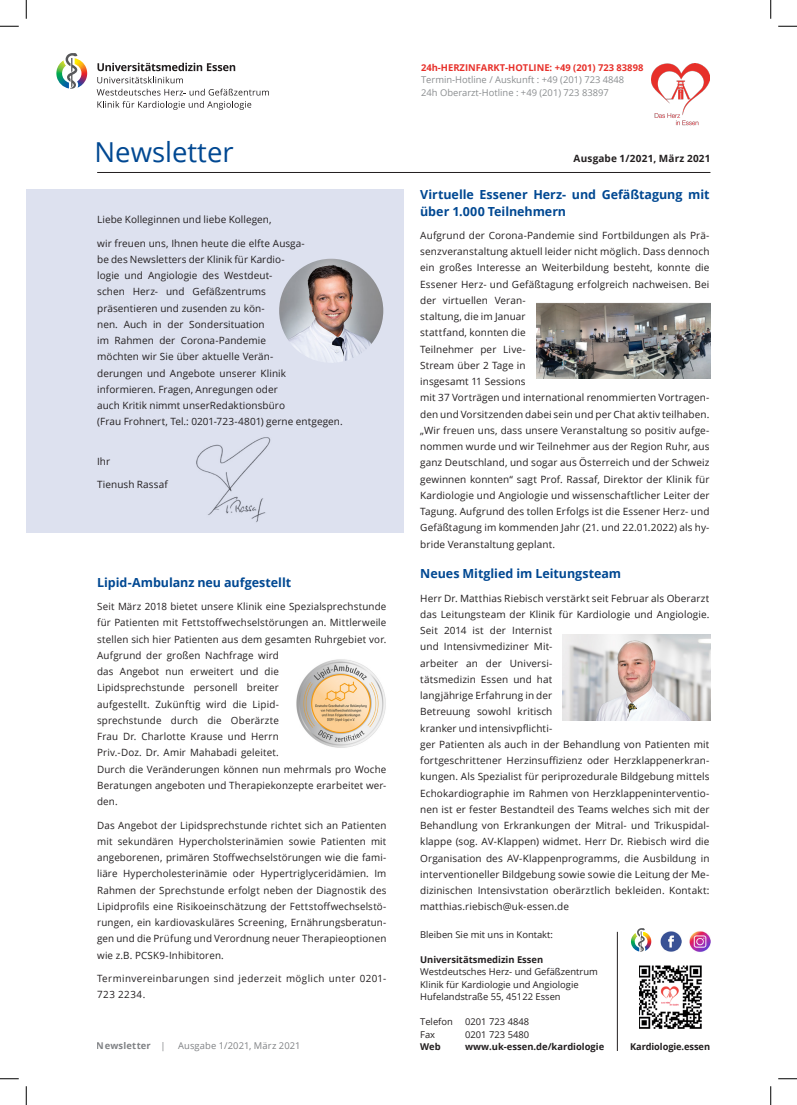
<style>
.page{position:relative;width:797px;height:1105px;background:#fff}
.page>*{position:absolute;margin:0;border:0;box-sizing:border-box;transform-origin:0 0}
.Hauptüberschrift{font:27.5px "Open Sans";color:#014892}
.Copy{font:700 12.5px/16.2px "Open Sans";letter-spacing:-.005em;color:#014892}
.Copy-2{font:10px/16.2px "Open Sans";letter-spacing:.01em;color:#231f20}
.Copy-3{font:10px/16.2px "Open Sans";letter-spacing:.04em;color:#231f20}
.Copy-4{font:700 10px "Open Sans";letter-spacing:.02em;color:#231f20}
.Copy_klein{font:9.38px/12.5px "Open Sans";color:#231f20}
.Copy_klein-2{font:700 9.38px/12.5px "Open Sans";color:#e7302a}
.Copy_klein-3{font:700 9.38px "Open Sans";color:#231f20}
.Copy_klein-4{font:9.38px "Open Sans";color:#8b8e90}
.t1{font:9.38px "Open Sans";letter-spacing:.015em;color:#808285}
.t2{font:700 9.38px "Open Sans";letter-spacing:.02em;color:#808285}
.s1{font-weight:400}
.s2{font-weight:400;color:#8b8e90}
.s3{font-weight:700}
</style>
<div class="page">
<div style="left:26px;top:189px;width:378px;height:344px;background:#dde1ef"></div>
<svg style="left:97px;top:63px;width:138px;height:8px"></svg>
<svg style="left:97px;top:77px;width:86px;height:6px"></svg>
<svg style="left:97px;top:89px;width:172px;height:21px"></svg>
<svg style="left:66px;top:53px;width:21px;height:36px"></svg>
<hr style="left:97px;top:172px;width:613px;height:1px;background:#231f20">
<hr style="left:617px;top:932px;width:1px;height:119px;background:#231f20">
<img style="left:651px;top:63px;width:59px;height:63px">
<img style="left:279px;top:259px;width:104px;height:104px;border-radius:52px">
<img style="left:196px;top:437px;width:75px;height:85px">
<img style="left:296px;top:659px;width:90px;height:89px">
<img style="left:563px;top:634px;width:147px;height:87px">
<img style="left:639px;top:966px;width:62px;height:62px">
<img style="left:660px;top:931px;width:21px;height:21px">
<img style="left:690px;top:931px;width:20px;height:21px">
<svg style="left:637px;top:928px;width:14px;height:24px"></svg>
<img style="left:536px;top:303px;width:174px;height:75px">
<svg style="left:0;top:25px;width:19px;height:2px"></svg>
<svg style="left:778px;top:25px;width:19px;height:2px"></svg>
<svg style="left:0;top:1078px;width:19px;height:1px"></svg>
<svg style="left:778px;top:1078px;width:19px;height:1px"></svg>
<svg style="left:25px;top:0;width:2px;height:19px"></svg>
<svg style="left:25px;top:1086px;width:2px;height:19px"></svg>
<svg style="left:770px;top:0;width:1px;height:19px"></svg>
<svg style="left:770px;top:1086px;width:1px;height:19px"></svg>
<p class="Hauptüberschrift" style="left:94px;top:133px;width:141px">Newsletter</p>
<p class="Copy-2" style="left:97px;top:211px;width:176px">Liebe Kolleginnen und liebe Kollegen,</p>
<p class="Copy-2" style="left:97px;top:234px;width:247px">wir freuen uns, Ihnen heute die elfte Ausga-<br>be des Newsletters der Klinik für Kardio-<br>logie und Angiologie des Westdeut-<br>schen Herz- und Gefäßzentrums<br>präsentieren und zusenden zu kön-<br>nen. Auch in der Sondersituation<br>im Rahmen der Corona-Pandemie<br>möchten wir Sie über aktuelle Verän-<br>derungen und Angebote unserer Klinik informieren. Fragen, Anregungen oder<br>auch Kritik nimmt unserRedaktionsbüro<br>(Frau Frohnert, Tel.: 0201-723-4801) gerne entgegen.</p>
<p class="Copy-2" style="left:97px;top:453px;width:15px">Ihr</p>
<p class="Copy-2" style="left:97px;top:476px;width:72px">Tienush Rassaf</p>
<p class="Copy" style="left:97px;top:574px;width:195px">Lipid-Ambulanz neu aufgestellt</p>
<p class="Copy-2" style="left:97px;top:598px;width:291px">Seit März 2018 bietet unsere Klinik eine Spezialsprechstunde für Patienten mit Fettstoffwechselstörungen an. Mittlerweile stellen sich hier Patienten aus dem gesamten Ruhrgebiet vor.<br>Aufgrund der großen Nachfrage wird<br>das Angebot nun erweitert und die<br>Lipidsprechstunde personell breiter<br>aufgestellt. Zukünftig wird die Lipid-<br>sprechstunde durch die Oberärzte<br>Frau Dr. Charlotte Krause und Herrn<br>Priv.-Doz. Dr. Amir Mahabadi geleitet.<br>Durch die Veränderungen können nun mehrmals pro Woche Beratungen angeboten und Therapiekonzepte erarbeitet wer&shy;den.</p>
<p class="Copy-2" style="left:97px;top:816px;width:291px;text-align:justify">Das Angebot der Lipidsprechstunde richtet sich an Patienten mit sekundären Hypercholsterinämien sowie Patienten mit angeborenen, primären Stoffwechselstörungen wie die fami&shy;liäre Hypercholesterinämie oder Hypertriglyceridämien. Im Rahmen der Sprechstunde erfolgt neben der Diagnostik des Lipidprofils eine Risikoeinschätzung der Fettstoffwechselstö&shy;rungen, ein kardiovaskuläres Screening, Ernährungsberatun&shy;gen und die Prüfung und Verordnung neuer Therapieoptionen wie z.B. PCSK9-Inhibitoren.</p>
<p class="Copy-3" style="left:97px;top:970px;width:291px">Terminvereinbarungen sind jederzeit möglich unter 0201-<br>723 2234.</p>
<p class="t2" style="left:97px;top:1039px;width:70px">Newsletter <span class="s1">|</span></p>
<p class="t1" style="left:178px;top:1039px;width:124px">Ausgabe 1/2021, März 2021</p>
<p class="Copy_klein-2" style="left:421px;top:61px;width:224px">24h-HERZINFARKT-HOTLINE: +49 (201) 723 83898<br><span class="s2">Termin-Hotline / Auskunft : +49 (201) 723 4848</span></p>
<p class="Copy_klein-4" style="left:421px;top:86px;width:189px">24h Oberarzt-Hotline : +49 (201) 723 83897</p>
<p class="Copy-4" style="left:573px;top:151px;width:138px">Ausgabe 1/2021, März 2021</p>
<p class="Copy" style="left:420px;top:186px;width:291px">Virtuelle Essener Herz- und Gefäßtagung mit über 1.000 Teilnehmern</p>
<p class="Copy-2" style="left:420px;top:227px;width:291px">Aufgrund der Corona-Pandemie sind Fortbildungen als Prä&shy;senzveranstaltung aktuell leider nicht möglich. Dass dennoch ein großes Interesse an Weiterbildung besteht, konnte die Essener Herz- und Gefäßtagung erfolgreich nachweisen. Bei der virtuellen Veran-<br>staltung, die im Januar<br>stattfand, konnten die<br>Teilnehmer per Live-<br>Stream über 2 Tage in<br>insgesamt 11 Sessions<br>mit 37 Vorträgen und international renommierten Vortragen&shy;den und Vorsitzenden dabei sein und per Chat aktiv teilhaben. „Wir freuen uns, dass unsere Veranstaltung so positiv aufge&shy;nommen wurde und wir Teilnehmer aus der Region Ruhr, aus ganz Deutschland, und sogar aus Österreich und der Schweiz gewinnen konnten“ sagt Prof. Rassaf, Direktor der Klinik für Kardiologie und Angiologie und wissenschaftlicher Leiter der Tagung. Aufgrund des tollen Erfolgs ist die Essener Herz- und Gefäßtagung im kommenden Jahr (21. und 22.01.2022) als hy&shy;bride Veranstaltung geplant.</p>
<p class="Copy" style="left:420px;top:565px;width:202px">Neues Mitglied im Leitungsteam</p>
<p class="Copy-2" style="left:420px;top:590px;width:291px">Herr Dr. Matthias Riebisch verstärkt seit Februar als Oberarzt das Leitungsteam der Klinik für Kardiologie und Angiologie.<br>Seit 2014 ist der Internist<br>und Intensivmediziner Mit-<br>arbeiter an der Universi-<br>tätsmedizin Essen und hat<br>langjährige Erfahrung in der<br>Betreuung sowohl kritisch<br>kranker und intensivpflichti-<br>ger Patienten als auch in der Behandlung von Patienten mit fortgeschrittener Herzinsuffizienz oder Herzklappenerkran&shy;kungen. Als Spezialist für periprozedurale Bildgebung mittels Echokardiographie im Rahmen von Herzklappeninterventio&shy;nen ist er fester Bestandteil des Teams welches sich mit der Behandlung von Erkrankungen der Mitral- und Trikuspidal&shy;klappe (sog. AV-Klappen) widmet. Herr Dr. Riebisch wird die Organisation des AV-Klappenprogramms, die Ausbildung in interventioneller Bildgebung sowie sowie die Leitung der Me&shy;dizinischen Intensivstation oberärztlich bekleiden. Kontakt: matthias.riebisch@uk-essen.de</p>
<p class="Copy_klein" style="left:420px;top:928px;width:134px">Bleiben Sie mit uns in Kontakt:</p>
<p class="Copy_klein" style="left:420px;top:953px;width:179px"><span class="s3">Universitätsmedizin Essen </span>Westdeutsches Herz- und Gefäßzentrum Klinik für Kardiologie und Angiologie Hufelandstraße 55, 45122 Essen</p>
<p class="Copy_klein" style="left:420px;top:1015px;width:34px">Telefon</p>
<p class="Copy_klein" style="left:465px;top:1015px;width:65px">0201 723 4848</p>
<p class="Copy_klein" style="left:420px;top:1028px;width:16px">Fax</p>
<p class="Copy_klein" style="left:465px;top:1028px;width:65px">0201 723 5480</p>
<p class="Copy_klein-3" style="left:420px;top:1040px;width:22px">Web</p>
<p class="Copy_klein-3" style="left:465px;top:1040px;width:141px">www.uk-essen.de/kardiologie</p>
<p class="Copy_klein-3" style="left:630px;top:1040px;width:82px">Kardiologie.essen</p>
</div>
